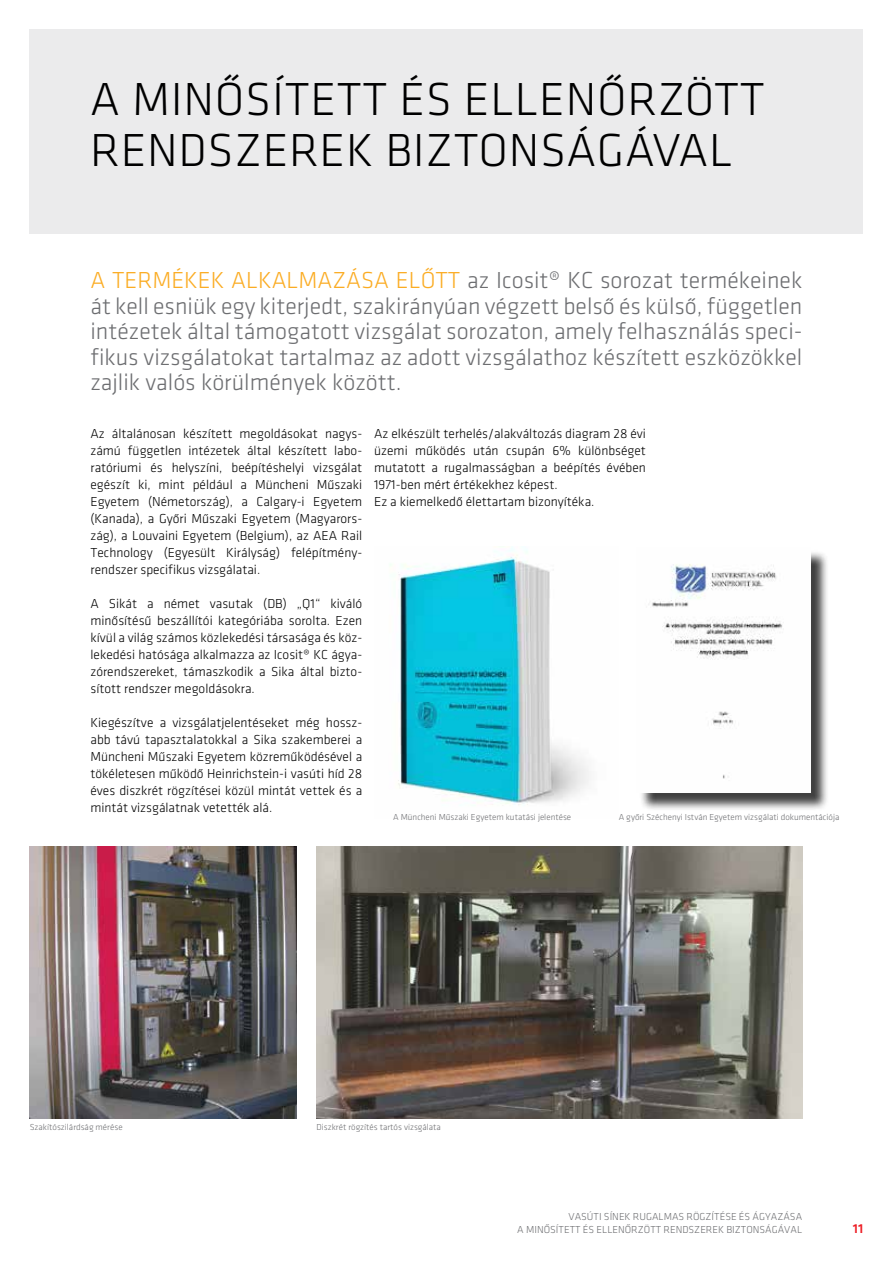
<style>
.page{position:relative;width:893px;height:1263px;background:#fff}
.page>*{position:absolute;margin:0;border:0;box-sizing:border-box;transform-origin:0 0}
.t1{font:300 48px/51px "Klavika";letter-spacing:.015em;color:#000}
.t2{font:300 24px/25.5px "Klavika";color:#6d6e71;text-align:justify}
.t3{font:300 13.5px/17px "Klavika";color:#000;text-align:justify}
.t4{font:500 13.5px "Klavika";color:#ed1d24}
.t5{font:300 10.5px/12.6px "Klavika";color:#6d6e71;text-align:right}
.t6{font:300 9px "Klavika";color:#6d6e71}
.s1{color:#fbac23}
</style>
<div class="page">
<div style="left:30px;top:30px;width:833px;height:204px;background:#e6e7e8"></div>
<img style="left:30px;top:846px;width:266px;height:272px">
<img style="left:316px;top:846px;width:486px;height:272px">
<img style="left:390px;top:547px;width:199px;height:258px">
<div style="left:639px;top:550px;width:190px;height:261px;background:#000;opacity:.75"></div>
<img style="left:639px;top:550px;width:172px;height:242px">
<h1 class="t1" style="left:90px;top:73px;width:676px">A MINŐSÍTETT ÉS ELLENŐRZÖTT<br>RENDSZEREK BIZTONSÁGÁVAL</h1>
<p class="t2" style="left:90px;top:267px;width:713px"><span class="s1">A TERMÉKEK ALKALMAZÁSA ELŐTT</span> az Icosit® KC sorozat termékeinek át kell esniük egy kiterjedt, szakirányúan végzett belső és külső, független intézetek által támogatott vizsgálat sorozaton, amely felhasználás speci&shy;fikus vizsgálatokat tartalmaz az adott vizsgálathoz készített eszközökkel zajlik valós körülmények között.</p>
<p class="t3" style="left:90px;top:425px;width:273px">Az általánosan készített megoldásokat nagys&shy;zámú független intézetek által készített labo&shy;ratóriumi és helyszíni, beépítéshelyi vizsgálat egészít ki, mint például a Müncheni Műszaki Egyetem (Németország), a Calgary-i Egyetem (Kanada), a Győri Műszaki Egyetem (Magyarors&shy;zág), a Louvaini Egyetem (Belgium), az AEA Rail Technology (Egyesült Királyság) felépítmény&shy;rendszer specifikus vizsgálatai.</p>
<p class="t3" style="left:90px;top:595px;width:273px">A Sikát a német vasutak (DB) „Q1“ kiváló minősítésű beszállítói kategóriába sorolta. Ezen kívül a világ számos közlekedési társasága és köz&shy;lekedési hatósága alkalmazza az Icosit® KC ágya&shy;zórendszereket, támaszkodik a Sika által bizto&shy;sított rendszer megoldásokra.</p>
<p class="t3" style="left:90px;top:714px;width:273px">Kiegészítve a vizsgálatjelentéseket még hossz&shy;abb távú tapasztalatokkal a Sika szakemberei a Müncheni Műszaki Egyetem közreműködésével a tökéletesen működő Heinrichstein-i vasúti híd 28 éves diszkrét rögzítései közül mintát vettek és a mintát vizsgálatnak vetették alá.</p>
<p class="t3" style="left:374px;top:425px;width:273px;text-align:left">Az elkészült terhelés/alakváltozás diagram 28 évi üzemi működés után csupán 6% különbséget mutatott a rugalmasságban a beépítés évében 1971-ben mért értékekhez képest.<br>Ez a kiemelkedő élettartam bizonyítéka.</p>
<p class="t6" style="left:393px;top:812px;width:179px">A Müncheni Műszaki Egyetem kutatási jelentése</p>
<p class="t6" style="left:619px;top:811px;width:222px">A győri Széchenyi István Egyetem vizsgálati dokumentációja</p>
<p class="t6" style="left:30px;top:1122px;width:94px">Szakítószilárdság mérése</p>
<p class="t6" style="left:316px;top:1122px;width:126px">Diszkrét rögzítés tartós vizsgálata</p>
<p class="t5" style="left:517px;top:1210px;width:286px">VASÚTI SÍNEK RUGALMAS RÖGZÍTÉSE ÉS ÁGYAZÁSA<br>A MINŐSÍTETT ÉS ELLENŐRZÖTT RENDSZEREK BIZTONSÁGÁVAL</p>
<p class="t4" style="left:853px;top:1219px;width:12px">11</p>
</div>
